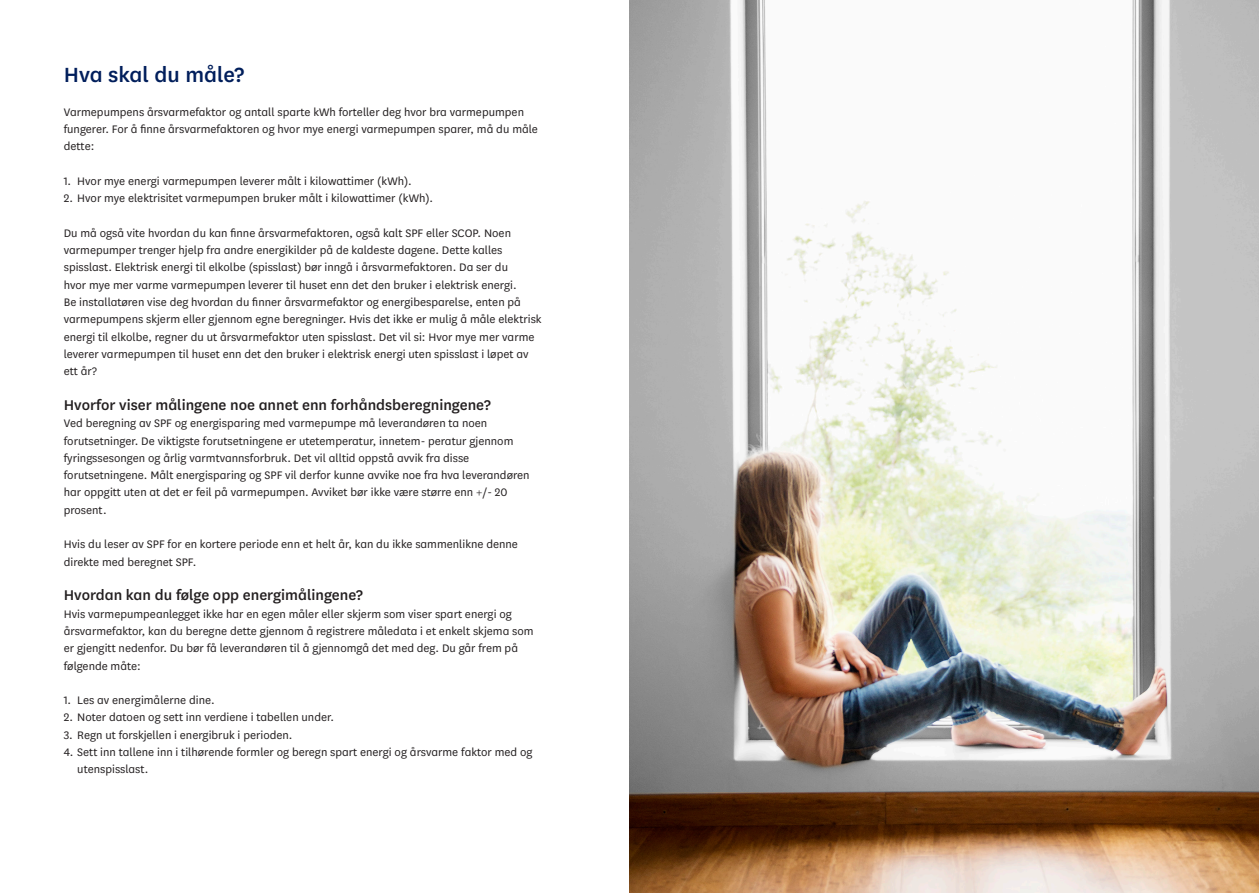
<style>
.page{position:relative;width:1259px;height:893px;background:#fff}
.page>*{position:absolute;margin:0;border:0;box-sizing:border-box;transform-origin:0 0}
.Heading_1{font:500 24px "National";color:#001e5b}
.Heading_3{font:500 16.5px "National";color:#231f20}
.Body{font:12.75px/17.2px "National";color:#231f20}
</style>
<div class="page">
<img style="left:629px;top:0;width:630px;height:893px">
<p class="Heading_1" style="left:64px;top:58px;width:182px">Hva skal du måle?</p>
<p class="Body" style="left:64px;top:103px;width:476px">Varmepumpens årsvarmefaktor og antall sparte kWh forteller deg hvor bra varmepumpen fungerer. For å finne årsvarmefaktoren og hvor mye energi varmepumpen sparer, må du måle dette:</p>
<p class="Body" style="left:64px;top:172px;width:349px">1. Hvor mye energi varmepumpen leverer målt i kilowattimer (kWh).</p>
<p class="Body" style="left:64px;top:189px;width:371px">2. Hvor mye elektrisitet varmepumpen bruker målt i kilowattimer (kWh).</p>
<p class="Body" style="left:64px;top:224px;width:479px">Du må også vite hvordan du kan finne årsvarmefaktoren, også kalt SPF eller SCOP. Noen varmepumper trenger hjelp fra andre energikilder på de kaldeste dagene. Dette kalles spisslast. Elektrisk energi til elkolbe (spisslast) bør inngå i årsvarmefaktoren. Da ser du<br>hvor mye mer varme varmepumpen leverer til huset enn det den bruker i elektrisk energi.<br>Be installatøren vise deg hvordan du finner årsvarmefaktor og energibesparelse, enten på varmepumpens skjerm eller gjennom egne beregninger. Hvis det ikke er mulig å måle elektrisk energi til elkolbe, regner du ut årsvarmefaktor uten spisslast. Det vil si: Hvor mye mer varme leverer varmepumpen til huset enn det den bruker i elektrisk energi uten spisslast i løpet av ett år?</p>
<p class="Heading_3" style="left:64px;top:394px;width:428px">Hvorfor viser målingene noe annet enn forhåndsberegningene?</p>
<p class="Body" style="left:64px;top:414px;width:467px">Ved beregning av SPF og energisparing med varmepumpe må leverandøren ta noen forutsetninger. De viktigste forutsetningene er utetemperatur, innetem- peratur gjennom fyringssesongen og årlig varmtvannsforbruk. Det vil alltid oppstå avvik fra disse forutsetningene. Målt energisparing og SPF vil derfor kunne avvike noe fra hva leverandøren har oppgitt uten at det er feil på varmepumpen. Avviket bør ikke være større enn +/- 20 prosent.</p>
<p class="Body" style="left:64px;top:535px;width:456px">Hvis du leser av SPF for en kortere periode enn et helt år, kan du ikke sammenlikne denne direkte med beregnet SPF.</p>
<p class="Heading_3" style="left:64px;top:584px;width:301px">Hvordan kan du følge opp energimålingene?</p>
<p class="Body" style="left:64px;top:604px;width:471px">Hvis varmepumpeanlegget ikke har en egen måler eller skjerm som viser spart energi og årsvarmefaktor, kan du beregne dette gjennom å registrere måledata i et enkelt skjema som er gjengitt nedenfor. Du bør få leverandøren til å gjennomgå det med deg. Du går frem på følgende måte:</p>
<p class="Body" style="left:64px;top:691px;width:152px">1. Les av energimålerne dine.</p>
<p class="Body" style="left:64px;top:708px;width:272px">2. Noter datoen og sett inn verdiene i tabellen under.</p>
<p class="Body" style="left:64px;top:726px;width:230px">3. Regn ut forskjellen i energibruk i perioden.</p>
<p class="Body" style="left:77px;top:743px;width:457px;text-indent:-14px">4. Sett inn tallene inn i tilhørende formler og beregn spart energi og årsvarme faktor med og utenspisslast.</p>
</div>
